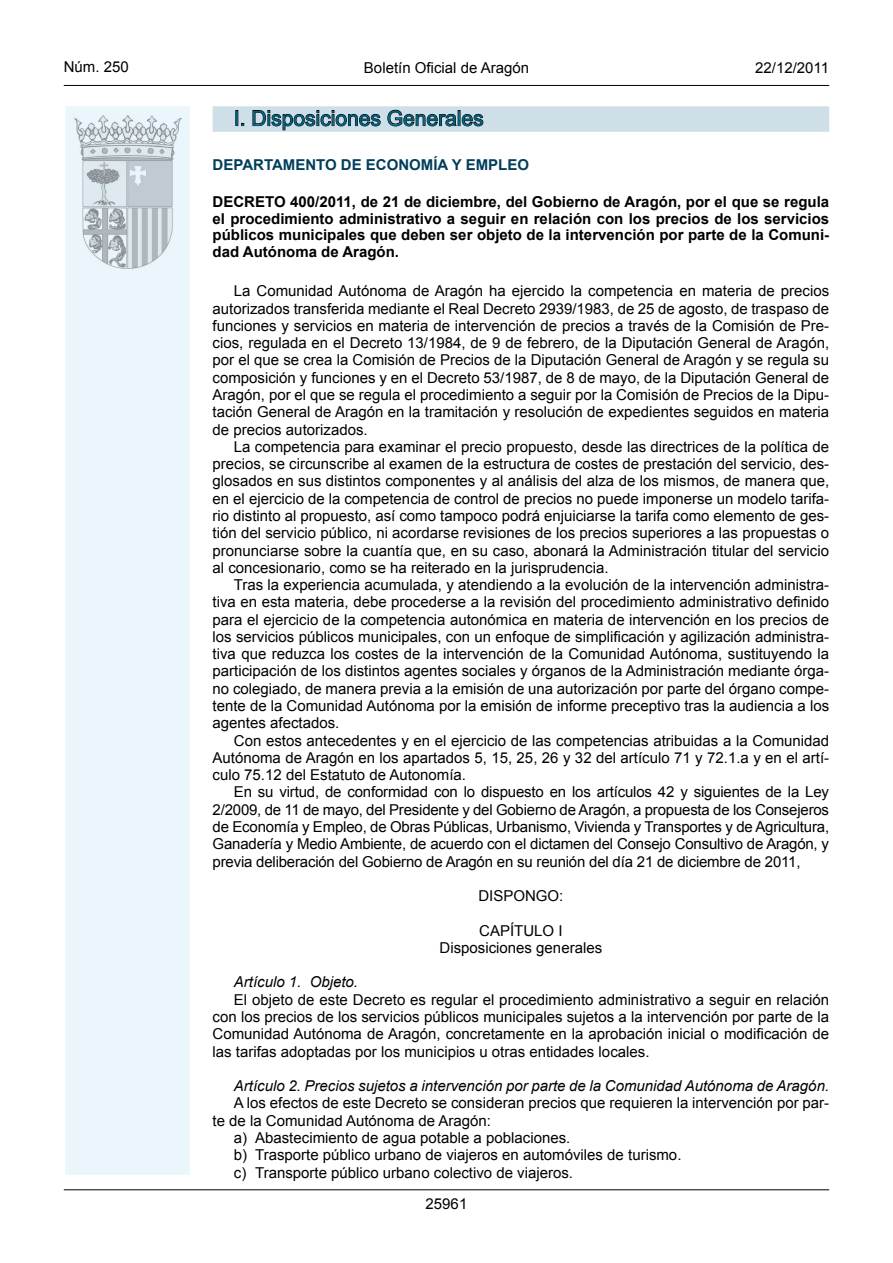
<style>
.page{position:relative;width:893px;height:1263px;background:#fff}
.page>*{position:absolute;margin:0;border:0;box-sizing:border-box;transform-origin:0 0}
.Titulo_sec{font:21px "Arial";color:#005e7c}
.inicio_de_parrafo{font:15px/17.2px "Arial";color:#000;text-align:justify}
.Titulo_text{font:700 15px/16.5px "Arial";color:#000;text-align:justify}
.sangr{font:15px "Arial";color:#000}
.inicio_de_parrafo-2{font:italic 15px "Arial";color:#000}
.center{font:15px "Arial";color:#000}
.emisor_text{font:700 15px "Arial";color:#003e5c}
.estilo_head-c{font:15px "Arial";color:#000}
.estilo_head-d{font:15px "Arial";color:#000}
.estilo_head-i{font:15px "Arial";color:#000}
.numero_pagina{font:15px "Arial";color:#000}
</style>
<div class="page">
<hr style="left:64px;top:85px;width:765px;height:1px;background:#000">
<div style="left:64px;top:105px;width:127px;height:1071px;background:#ebf6fc;border:2px solid #fff"></div>
<img style="left:75px;top:115px;width:106px;height:153px">
<hr style="left:64px;top:1189px;width:765px;height:1px;background:#000">
<div style="left:213px;top:106px;width:616px;height:26px;background:#cedfe7"></div>
<svg style="left:236px;top:111px;width:8px;height:15px"></svg>
<svg style="left:252px;top:110px;width:129px;height:20px"></svg>
<svg style="left:387px;top:110px;width:97px;height:17px"></svg>
<p class="estilo_head-i" style="left:64px;top:57px;width:67px">Núm. 250</p>
<p class="estilo_head-c" style="left:364px;top:57px;width:167px">Boletín Oficial de Aragón</p>
<p class="estilo_head-d" style="left:755px;top:57px;width:75px">22/12/2011</p>
<p class="Titulo_sec" style="left:234px;top:104px;width:251px">I. Disposiciones Generales</p>
<p class="emisor_text" style="left:213px;top:154px;width:318px">DEPARTAMENTO DE ECONOMÍA Y EMPLEO</p>
<p class="Titulo_text" style="left:213px;top:194px;width:618px">DECRETO 400/2011, de 21 de diciembre, del Gobierno de Aragón, por el que se regula el procedimiento administrativo a seguir en relación con los precios de los servicios públicos municipales que deben ser objeto de la intervención por parte de la Comuni&shy;dad Autónoma de Aragón.</p>
<p class="inicio_de_parrafo" style="left:213px;top:283px;width:618px;text-indent:21px">La Comunidad Autónoma de Aragón ha ejercido la competencia en materia de precios autorizados transferida mediante el Real Decreto 2939/1983, de 25 de agosto, de traspaso de funciones y servicios en materia de intervención de precios a través de la Comisión de Pre&shy;cios, regulada en el Decreto 13/1984, de 9 de febrero, de la Diputación General de Aragón, por el que se crea la Comisión de Precios de la Diputación General de Aragón y se regula su composición y funciones y en el Decreto 53/1987, de 8 de mayo, de la Diputación General de Aragón, por el que se regula el procedimiento a seguir por la Comisión de Precios de la Dipu&shy;tación General de Aragón en la tramitación y resolución de expedientes seguidos en materia de precios autorizados.</p>
<p class="inicio_de_parrafo" style="left:213px;top:438px;width:618px;text-indent:21px">La competencia para examinar el precio propuesto, desde las directrices de la política de precios, se circunscribe al examen de la estructura de costes de prestación del servicio, des&shy;glosados en sus distintos componentes y al análisis del alza de los mismos, de manera que, en el ejercicio de la competencia de control de precios no puede imponerse un modelo tarifa&shy;rio distinto al propuesto, así como tampoco podrá enjuiciarse la tarifa como elemento de ges&shy;tión del servicio público, ni acordarse revisiones de los precios superiores a las propuestas o pronunciarse sobre la cuantía que, en su caso, abonará la Administración titular del servicio al concesionario, como se ha reiterado en la jurisprudencia.</p>
<p class="inicio_de_parrafo" style="left:213px;top:576px;width:618px;text-indent:21px">Tras la experiencia acumulada, y atendiendo a la evolución de la intervención administra&shy;tiva en esta materia, debe procederse a la revisión del procedimiento administrativo definido para el ejercicio de la competencia autonómica en materia de intervención en los precios de los servicios públicos municipales, con un enfoque de simplificación y agilización administra&shy;tiva que reduzca los costes de la intervención de la Comunidad Autónoma, sustituyendo la participación de los distintos agentes sociales y órganos de la Administración mediante órga&shy;no colegiado, de manera previa a la emisión de una autorización por parte del órgano compe&shy;tente de la Comunidad Autónoma por la emisión de informe preceptivo tras la audiencia a los agentes afectados.</p>
<p class="inicio_de_parrafo" style="left:213px;top:732px;width:618px;text-indent:21px">Con estos antecedentes y en el ejercicio de las competencias atribuidas a la Comunidad Autónoma de Aragón en los apartados 5, 15, 25, 26 y 32 del artículo 71 y 72.1.a y en el artí&shy;culo 75.12 del Estatuto de Autonomía.</p>
<p class="inicio_de_parrafo" style="left:213px;top:784px;width:618px;text-indent:21px">En su virtud, de conformidad con lo dispuesto en los artículos 42 y siguientes de la Ley 2/2009, de 11 de mayo, del Presidente y del Gobierno de Aragón, a propuesta de los Consejeros de Economía y Empleo, de Obras Públicas, Urbanismo, Vivienda y Transportes y de Agricultura, Ganadería y Medio Ambiente, de acuerdo con el dictamen del Consejo Consultivo de Aragón, y previa deliberación del Gobierno de Aragón en su reunión del día 21 de diciembre de 2011,</p>
<p class="center" style="left:478px;top:886px;width:87px">DISPONGO:</p>
<p class="center" style="left:479px;top:920px;width:85px">CAPÍTULO I</p>
<p class="center" style="left:440px;top:938px;width:164px">Disposiciones generales</p>
<p class="inicio_de_parrafo-2" style="left:234px;top:972px;width:126px">Artículo 1. Objeto.</p>
<p class="inicio_de_parrafo" style="left:213px;top:991px;width:618px;text-indent:21px">El objeto de este Decreto es regular el procedimiento administrativo a seguir en relación con los precios de los servicios públicos municipales sujetos a la intervención por parte de la Comunidad Autónoma de Aragón, concretamente en la aprobación inicial o modificación de las tarifas adoptadas por los municipios u otras entidades locales.</p>
<p class="inicio_de_parrafo-2" style="left:234px;top:1076px;width:597px">Artículo 2. Precios sujetos a intervención por parte de la Comunidad Autónoma de Aragón.</p>
<p class="inicio_de_parrafo" style="left:213px;top:1095px;width:618px;text-indent:21px">A los efectos de este Decreto se consideran precios que requieren la intervención por par&shy;te de la Comunidad Autónoma de Aragón:</p>
<p class="sangr" style="left:234px;top:1128px;width:338px">a) Abastecimiento de agua potable a poblaciones.</p>
<p class="sangr" style="left:234px;top:1145px;width:449px">b) Trasporte público urbano de viajeros en automóviles de turismo.</p>
<p class="sangr" style="left:234px;top:1162px;width:341px">c) Transporte público urbano colectivo de viajeros.</p>
<p class="numero_pagina" style="left:426px;top:1194px;width:43px">25961</p>
</div>
